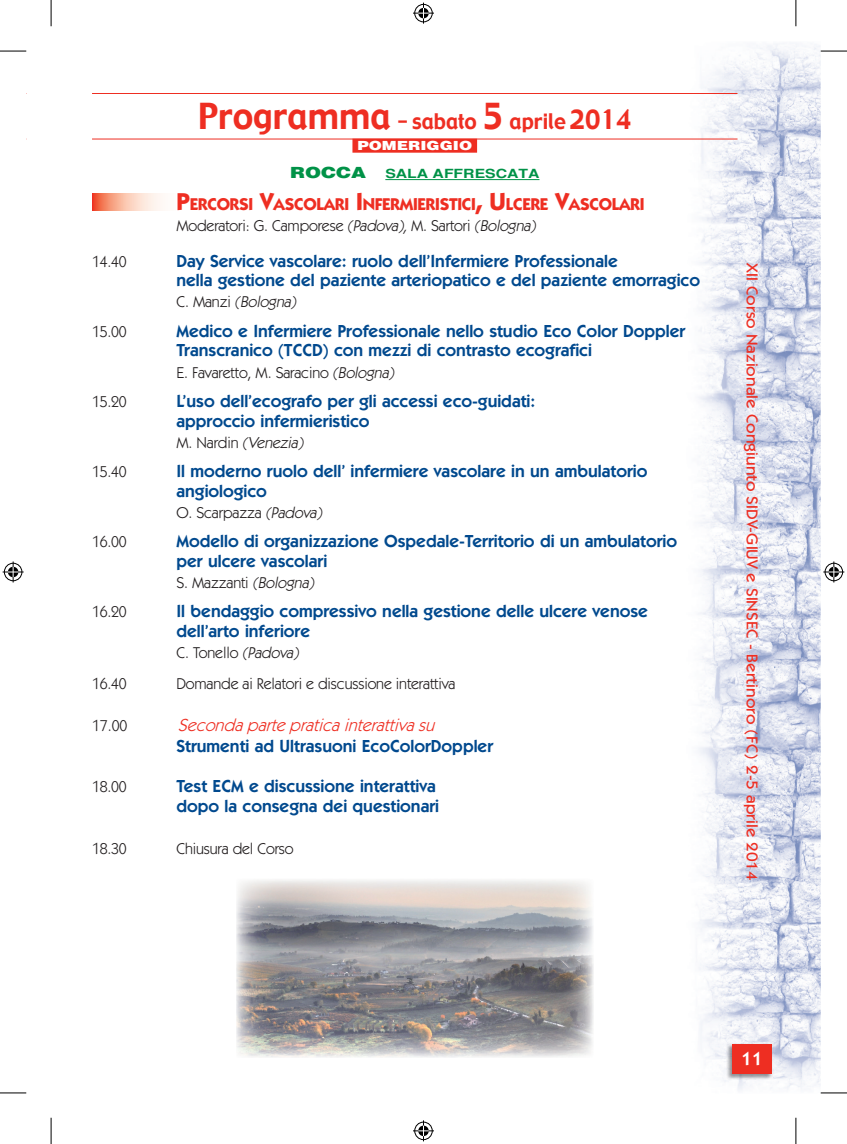
<style>
.page{position:relative;width:847px;height:1144px;background:#fff}
.page>*{position:absolute;margin:0;border:0;box-sizing:border-box;transform-origin:0 0}
.t1{font:21px "Gadget";color:#ee2e22;scale:.95 1}
.t2{font:600 19.25px "Itc Kabel";color:#fff}
.t3{font:600 17.5px/19.2px "Itc Kabel";color:#01498e}
.t4{font:italic 17.5px "Itc Kabel";color:#ee2e22}
.t5{font:700 17.15px "Itc Kabel";letter-spacing:-.015em;color:#ee2e22}
.t6{font:15.75px "Itc Kabel";letter-spacing:-.01em;color:#231f20}
.t7{font:500 15.75px "Itc Kabel";color:#ee2e22;scale:1.1 1}
.t8{font:italic 15.75px "Itc Kabel";color:#231f20}
.t9{font:700 12.6px "Helvetica";color:#009247;scale:1.25 1}
.t10{font:900 12.6px "Helvetica";color:#fff;scale:1.25 1}
.s1{font-size:35px}
.s2{font-size:26.25px}
.s3{font-weight:900;font-size:15.4px}
.s4{font-size:24.5px}
.s5{font-style:italic}
.s6{font-style:normal}
</style>
<div class="page">
<img style="left:678px;top:43px;width:142px;height:1048px">
<img style="left:726px;top:1043px;width:47px;height:37px">
<div style="left:732px;top:1044px;width:39px;height:30px;background:#ee2e22"></div>
<hr style="left:92px;top:93px;width:645px;height:1px;background:#ee2e22">
<hr style="left:92px;top:139px;width:645px;height:1px;background:#ee2e22">
<div style="left:352px;top:139px;width:125px;height:14px;background:#ee2e22"></div>
<hr style="left:385px;top:179px;width:154px;height:1px;background:#009247">
<svg style="left:92px;top:193px;width:70px;height:18px"></svg>
<img style="left:236px;top:880px;width:357px;height:177px">
<svg style="left:0;top:51px;width:26px;height:1px"></svg>
<svg style="left:820px;top:51px;width:26px;height:1px"></svg>
<svg style="left:0;top:1092px;width:26px;height:1px"></svg>
<svg style="left:820px;top:1092px;width:26px;height:1px"></svg>
<svg style="left:51px;top:0;width:1px;height:26px"></svg>
<svg style="left:51px;top:1118px;width:1px;height:26px"></svg>
<svg style="left:795px;top:0;width:1px;height:26px"></svg>
<svg style="left:795px;top:1118px;width:1px;height:26px"></svg>
<svg style="left:413px;top:3px;width:21px;height:21px"></svg>
<svg style="left:413px;top:1120px;width:21px;height:21px"></svg>
<svg style="left:3px;top:561px;width:21px;height:21px"></svg>
<svg style="left:823px;top:561px;width:21px;height:21px"></svg>
<p class="t1" style="left:198px;top:107px;width:457px"><span class="s1">Programma</span> - sabato <span class="s1">5</span> aprile <span class="s2">2014</span></p>
<p class="t10" style="left:357px;top:137px;width:93px">POMERIGGIO</p>
<p class="t9" style="left:290px;top:166px;width:201px"><span class="s3">ROCCA</span> SALA AFFRESCATA</p>
<p class="t5" style="left:176px;top:193px;width:469px"><span class="s4">P</span>ERCORSI <span class="s4">V</span>ASCOLARI <span class="s4">I</span>NFERMIERISTICI<span class="s4">, U</span>LCERE <span class="s4">V</span>ASCOLARI</p>
<p class="t6" style="left:176px;top:216px;width:363px">Moderatori: G. Camporese <span class="s5">(Padova),</span>M. Sartori <span class="s5">(Bologna)</span></p>
<p class="t6" style="left:92px;top:253px;width:36px">14.40</p>
<p class="t3" style="left:176px;top:252px;width:525px">Day Service vascolare: ruolo dell’Infermiere Professionale<br>nella gestione del paziente arteriopatico e del paziente emorragico</p>
<p class="t8" style="left:176px;top:293px;width:124px"><span class="s6">C . M a n z i</span> (Bologna)</p>
<p class="t6" style="left:92px;top:323px;width:36px">15.00</p>
<p class="t3" style="left:176px;top:322px;width:510px">Medico e Infermiere Professionale nello studio Eco Color Doppler<br>Transcranico (TCCD) con mezzi di contrasto ecografici</p>
<p class="t6" style="left:176px;top:363px;width:222px">E. Favaretto, M. Saracino <span class="s5">(Bologna)</span></p>
<p class="t6" style="left:92px;top:393px;width:36px">15.20</p>
<p class="t3" style="left:176px;top:392px;width:360px">L’uso dell’ecografo per gli accessi eco-guidati: approccio infermieristico</p>
<p class="t8" style="left:176px;top:433px;width:131px"><span class="s6">M . N a rd i n</span> (Venezia)</p>
<p class="t6" style="left:92px;top:463px;width:36px">15.40</p>
<p class="t3" style="left:176px;top:462px;width:472px">Il moderno ruolo dell’ infermiere vascolare in un ambulatorio angiologico</p>
<p class="t6" style="left:176px;top:503px;width:150px">O. Scarpazza <span class="s5">(Padova)</span></p>
<p class="t6" style="left:92px;top:533px;width:36px">16.00</p>
<p class="t3" style="left:176px;top:532px;width:502px">Modello di organizzazione Ospedale-Territorio di un ambulatorio per ulcere vascolari</p>
<p class="t6" style="left:176px;top:573px;width:142px">S. Mazzanti <span class="s5">(Bologna)</span></p>
<p class="t6" style="left:92px;top:603px;width:36px">16.20</p>
<p class="t3" style="left:176px;top:602px;width:473px">Il bendaggio compressivo nella gestione delle ulcere venose dell’arto inferiore</p>
<p class="t6" style="left:176px;top:643px;width:127px">C. Tonello <span class="s5">(Padova)</span></p>
<p class="t6" style="left:92px;top:674px;width:36px">16.40</p>
<p class="t6" style="left:176px;top:674px;width:280px">Domande ai Relatori e discussione interattiva</p>
<p class="t6" style="left:92px;top:716px;width:37px">17.00</p>
<p class="t4" style="left:178px;top:715px;width:263px">Secondapartepraticainterattivasu</p>
<p class="t3" style="left:176px;top:736px;width:318px">Strumenti ad Ultrasuoni EcoColorDoppler</p>
<p class="t6" style="left:92px;top:778px;width:36px">18.00</p>
<p class="t3" style="left:176px;top:777px;width:264px">Test ECM e discussione interattiva dopo la consegna dei questionari</p>
<p class="t6" style="left:92px;top:839px;width:36px">18.30</p>
<p class="t6" style="left:176px;top:839px;width:119px">Chiusura del Corso</p>
<p class="t7" style="left:761px;top:263px;width:562px;rotate:90deg">XII Corso Nazionale Congiunto SIDV-GIUV e SINSEC - Bertinoro (FC) 2-5 aprile 2014</p>
<p class="t2" style="left:741px;top:1047px;width:23px">11</p>
</div>
